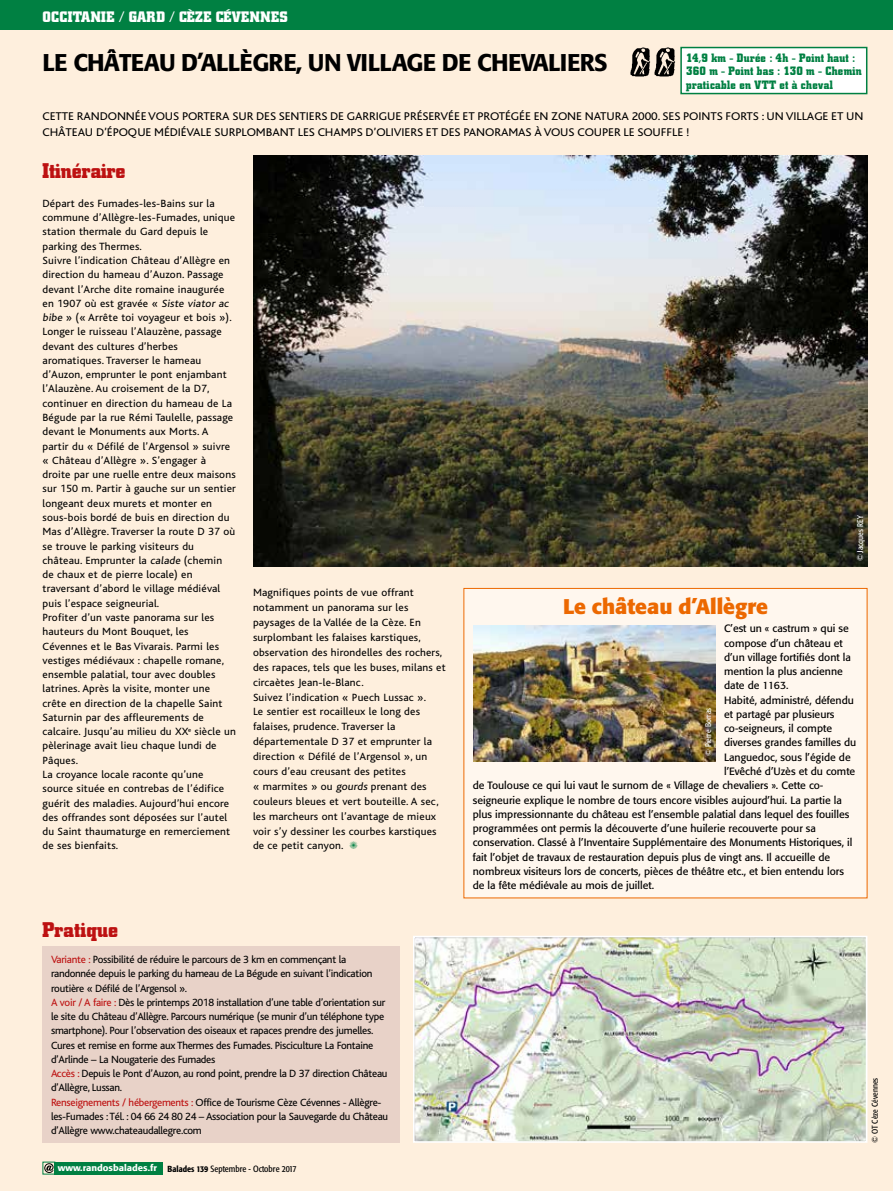
<style>
.page{position:relative;width:893px;height:1191px;background:#feefdd}
.page>*{position:absolute;margin:0;border:0;box-sizing:border-box;transform-origin:0 0}
.t1{font:500 24px "Formata";letter-spacing:-.03em;color:#000}
.t2{font:700 21px "City";color:#bd1111}
.t3{font:700 21px "Formata";color:#ec6800}
.t4{font:700 15px "City";letter-spacing:.02em;color:#fff}
.t5{font:700 12px/13.5px "City";letter-spacing:.025em;color:#008042;scale:.94 1}
.t6{font:11.7px/16.5px "Bliss";letter-spacing:-.005em;color:#000;scale:1.07 1}
.t7{font:10.95px/14.2px "Bliss";letter-spacing:.015em;color:#000}
.t8{font:10.95px/14.2px "Bliss";letter-spacing:-.025em;color:#000}
.t9{font:10.5px "Formata";color:#000}
.t10{font:condensed 9px "Formata";color:#000}
.t11{font:condensed 8.25px "Formata";color:#fff}
.t12{font:condensed 8.25px "Formata";color:#000}
.s1{color:#008042}
.s2{color:#bd1111}
.s3{font-weight:500;font-stretch:normal;color:#fff}
.s4{font-weight:500;font-size:8.7px}
</style>
<div class="page">
<div style="left:0;top:0;width:893px;height:30px;background:#008042"></div>
<div style="left:54px;top:1161px;width:109px;height:13px;background:#008042"></div>
<div style="left:43px;top:1161px;width:12px;height:13px;border:1px solid #008042"></div>
<svg style="left:44px;top:1163px;width:10px;height:10px"></svg>
<img style="left:416px;top:938px;width:448px;height:201px">
<div style="left:413px;top:935px;width:454px;height:207px;border:2px solid #fff"></div>
<div style="left:43px;top:946px;width:357px;height:196px;background:#e8d2c8"></div>
<img style="left:253px;top:155px;width:614px;height:411px">
<div style="left:681px;top:48px;width:186px;height:46px;background:#fff"></div>
<div style="left:680px;top:47px;width:187px;height:47px;border:2px solid #008042"></div>
<img style="left:654px;top:47px;width:21px;height:30px">
<img style="left:630px;top:47px;width:21px;height:30px">
<div style="left:464px;top:588px;width:403px;height:310px;background:#fff7ee"></div>
<img style="left:474px;top:625px;width:242px;height:136px">
<h3 class="t4" style="left:43px;top:9px;width:247px">OCCITANIE / GARD / CÈZE CÉVENNES</h3>
<h1 class="t1" style="left:43px;top:48px;width:567px">LE CHÂTEAU D’ALLÈGRE, UN VILLAGE DE CHEVALIERS</h1>
<p class="t5" style="left:686px;top:51px;width:188px">14,9 km - Durée : 4h - Point haut :<br>360 m - Point bas : 130 m - Chemin praticable en VTT et à cheval</p>
<p class="t6" style="left:43px;top:108px;width:769px">CETTE RANDONNÉE VOUS PORTERA SUR DES SENTIERS DE GARRIGUE PRÉSERVÉE ET PROTÉGÉE EN ZONE NATURA 2000. SES POINTS FORTS : UN VILLAGE ET UN<br>CHÂTEAU D’ÉPOQUE MÉDIÉVALE SURPLOMBANT LES CHAMPS D’OLIVIERS ET DES PANORAMAS À VOUS COUPER LE SOUFFLE !</p>
<h2 class="t2" style="left:43px;top:159px;width:85px">Itinéraire</h2>
<p class="t7" style="left:43px;top:196px;width:195px">Départ des Fumades-les-Bains sur la commune d’Allègre-les-Fumades, unique station thermale du Gard depuis le parking des Thermes.<br>Suivre l’indication Château d’Allègre en direction du hameau d’Auzon. Passage devant l’Arche dite romaine inaugurée en 1907 où est gravée « Siste viator ac bibe » (« Arrête toi voyageur et bois »).<br>Longer le ruisseau l’Alauzène, passage devant des cultures d’herbes aromatiques. Traverser le hameau d’Auzon, emprunter le pont enjambant l’Alauzène. Au croisement de la D7, continuer en direction du hameau de La Bégude par la rue Rémi Taulelle, passage devant le Monuments aux Morts. A partir du « Défilé de l’Argensol » suivre « Château d’Allègre ». S’engager à droite par une ruelle entre deux maisons sur 150 m. Partir à gauche sur un sentier longeant deux murets et monter en sous-bois bordé de buis en direction du Mas d’Allègre. Traverser la route D 37 où se trouve le parking visiteurs du château. Emprunter la calade (chemin de chaux et de pierre locale) en traversant d’abord le village médiéval puis l’espace seigneurial.<br>Profiter d’un vaste panorama sur les hauteurs du Mont Bouquet, les Cévennes et le Bas Vivarais. Parmi les vestiges médiévaux : chapelle romane, ensemble palatial, tour avec doubles latrines. Après la visite, monter une crête en direction de la chapelle Saint Saturnin par des affleurements de calcaire. Jusqu’au milieu du XX<sup>e</sup> siècle un pèlerinage avait lieu chaque lundi de Pâques.<br>La croyance locale raconte qu’une source située en contrebas de l’édifice guérit des maladies. Aujourd’hui encore des offrandes sont déposées sur l’autel du Saint thaumaturge en remerciement de ses bienfaits.</p>
<p class="t7" style="left:253px;top:585px;width:194px;line-height:14.9px">Magnifiques points de vue offrant notamment un panorama sur les paysages de la Vallée de la Cèze. En surplombant les falaises karstiques, observation des hirondelles des rochers, des rapaces, tels que les buses, milans et circaètes Jean-le-Blanc.<br>Suivez l’indication « Puech Lussac ».<br>Le sentier est rocailleux le long des falaises, prudence. Traverser la départementale D 37 et emprunter la direction « Défilé de l’Argensol », un cours d’eau creusant des petites<br>« marmites » ou gourds prenant des couleurs bleues et vert bouteille. A sec, les marcheurs ont l’avantage de mieux voir s’y dessiner les courbes karstiques de ce petit canyon. <span class="s1">✺</span></p>
<h2 class="t2" style="left:43px;top:917px;width:77px">Pratique</h2>
<p class="t8" style="left:51px;top:952px;width:339px"><span class="s2">Variante :</span> Possibilité de réduire le parcours de 3 km en commençant la randonnée depuis le parking du hameau de La Bégude en suivant l’indication routière « Défilé de l’Argensol ».<br><span class="s2">A voir / A faire :</span> Dès le printemps 2018 installation d’une table d’orientation sur le site du Château d’Allègre. Parcours numérique (se munir d’un téléphone type smartphone). Pour l’observation des oiseaux et rapaces prendre des jumelles.<br>Cures et remise en forme aux Thermes des Fumades. Pisciculture La Fontaine d’Arlinde – La Nougaterie des Fumades<br><span class="s2">Accès :</span> Depuis le Pont d’Auzon, au rond point, prendre la D 37 direction Château d’Allègre, Lussan.<br><span class="s2">Renseignements / hébergements :</span> Office de Tourisme Cèze Cévennes - Allègre&shy;les-Fumades : Tél. : 04 66 24 80 24 – Association pour la Sauvegarde du Château d’Allègre www.chateaudallegre.com</p>
<p class="t10" style="left:58px;top:1163px;width:240px"><span class="s3">www.randosbalades.fr</span> <span class="s4">Balades 139</span> Septembre - Octobre 2017</p>
<p class="t11" style="left:855px;top:561px;width:47px;rotate:-90deg">© Jacques REY</p>
<h2 class="t3" style="left:563px;top:593px;width:206px">Le château d’Allègre</h2>
<p class="t9" style="left:724px;top:622px;width:126px">C’est un « castrum » qui se</p>
<p class="t9" style="left:724px;top:636px;width:120px">compose d’un château et</p>
<p class="t9" style="left:724px;top:651px;width:128px">d’un village fortifiés dont la</p>
<p class="t9" style="left:724px;top:665px;width:120px">mention la plus ancienne</p>
<p class="t9" style="left:724px;top:679px;width:66px">date de 1163.</p>
<p class="t9" style="left:724px;top:693px;width:131px">Habité, administré, défendu</p>
<p class="t9" style="left:724px;top:708px;width:112px">et partagé par plusieurs</p>
<p class="t9" style="left:724px;top:722px;width:110px">co-seigneurs, il compte</p>
<p class="t9" style="left:724px;top:736px;width:134px">diverses grandes familles du</p>
<p class="t9" style="left:724px;top:750px;width:128px">Languedoc, sous l’égide de</p>
<p class="t9" style="left:724px;top:765px;width:133px">l’Evêché d’Uzès et du comte</p>
<p class="t9" style="left:473px;top:779px;width:352px">de Toulouse ce qui lui vaut le surnom de « Village de chevaliers ». Cette co-</p>
<p class="t9" style="left:473px;top:793px;width:371px">seigneurie explique le nombre de tours encore visibles aujourd’hui. La partie la</p>
<p class="t9" style="left:473px;top:807px;width:378px">plus impressionnante du château est l’ensemble palatial dans lequel des fouilles</p>
<p class="t9" style="left:473px;top:822px;width:345px">programmées ont permis la découverte d’une huilerie recouverte pour sa</p>
<p class="t9" style="left:473px;top:836px;width:381px">conservation. Classé à l’Inventaire Supplémentaire des Monuments Historiques, il</p>
<p class="t9" style="left:473px;top:850px;width:359px">fait l’objet de travaux de restauration depuis plus de vingt ans. Il accueille de</p>
<p class="t9" style="left:473px;top:864px;width:373px">nombreux visiteurs lors de concerts, pièces de théâtre etc., et bien entendu lors</p>
<p class="t9" style="left:473px;top:879px;width:183px">de la fête médiévale au mois de juillet.</p>
<p class="t11" style="left:703px;top:756px;width:50px;rotate:-90deg">© Pierre Borras</p>
<p class="t12" style="left:870px;top:1142px;width:66px;rotate:-90deg">© OT Cèze Cévennes</p>
</div>
